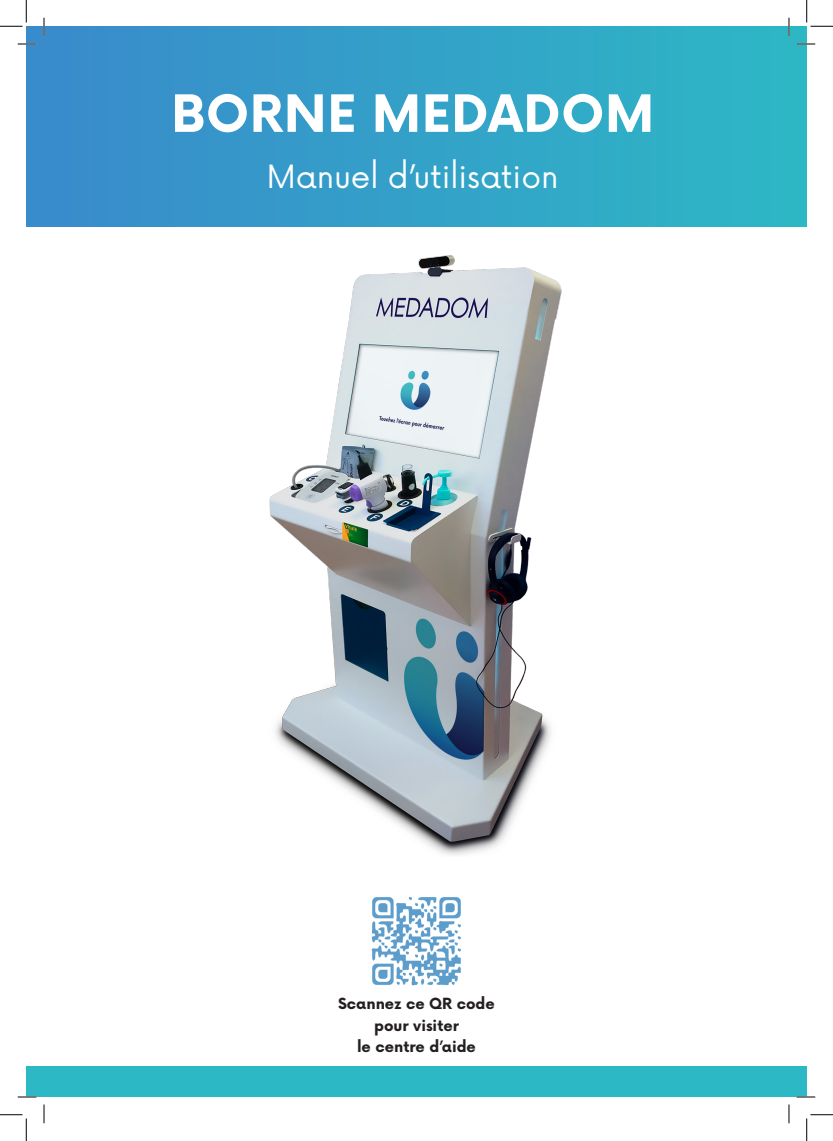
<style>
.page{position:relative;width:833px;height:1141px;background:#fff}
.page>*{position:absolute;margin:0;border:0;box-sizing:border-box;transform-origin:0 0}
.texte{font:700 50px "Now";letter-spacing:.01em;color:#fff}
.texte-2{font:31.25px "Now";color:#fff}
.texte-3{font:700 15px/21.2px "Now";color:#231f20;text-align:center}
</style>
<div class="page">
<div style="left:26px;top:26px;width:780px;height:200px;background:linear-gradient(to right,#3a8acb,#2db7c5)"></div>
<div style="left:26px;top:1066px;width:780px;height:30px;background:#2db8c5"></div>
<img style="left:371px;top:897px;width:90px;height:89px">
<img style="left:269px;top:255px;width:293px;height:601px">
<svg style="left:18px;top:43px;width:18px;height:2px"></svg>
<svg style="left:796px;top:43px;width:18px;height:2px"></svg>
<svg style="left:18px;top:1096px;width:18px;height:1px"></svg>
<svg style="left:796px;top:1096px;width:18px;height:1px"></svg>
<svg style="left:43px;top:18px;width:2px;height:18px"></svg>
<svg style="left:43px;top:1104px;width:2px;height:19px"></svg>
<svg style="left:787px;top:18px;width:2px;height:18px"></svg>
<svg style="left:788px;top:1104px;width:1px;height:19px"></svg>
<svg style="left:0;top:0;width:27px;height:27px"></svg>
<svg style="left:0;top:1114px;width:27px;height:26px"></svg>
<svg style="left:806px;top:0;width:26px;height:27px"></svg>
<svg style="left:806px;top:1114px;width:26px;height:26px"></svg>
<p class="texte" style="left:171px;top:76px;width:484px">BORNE MEDADOM</p>
<p class="texte-2" style="left:266px;top:151px;width:293px">Manuel d’utilisation</p>
<p class="texte-3" style="left:338px;top:992px;width:158px">Scannez ce QR code pour visiter</p>
<p class="texte-3" style="left:357px;top:1035px;width:120px">le centre d’aide</p>
</div>
